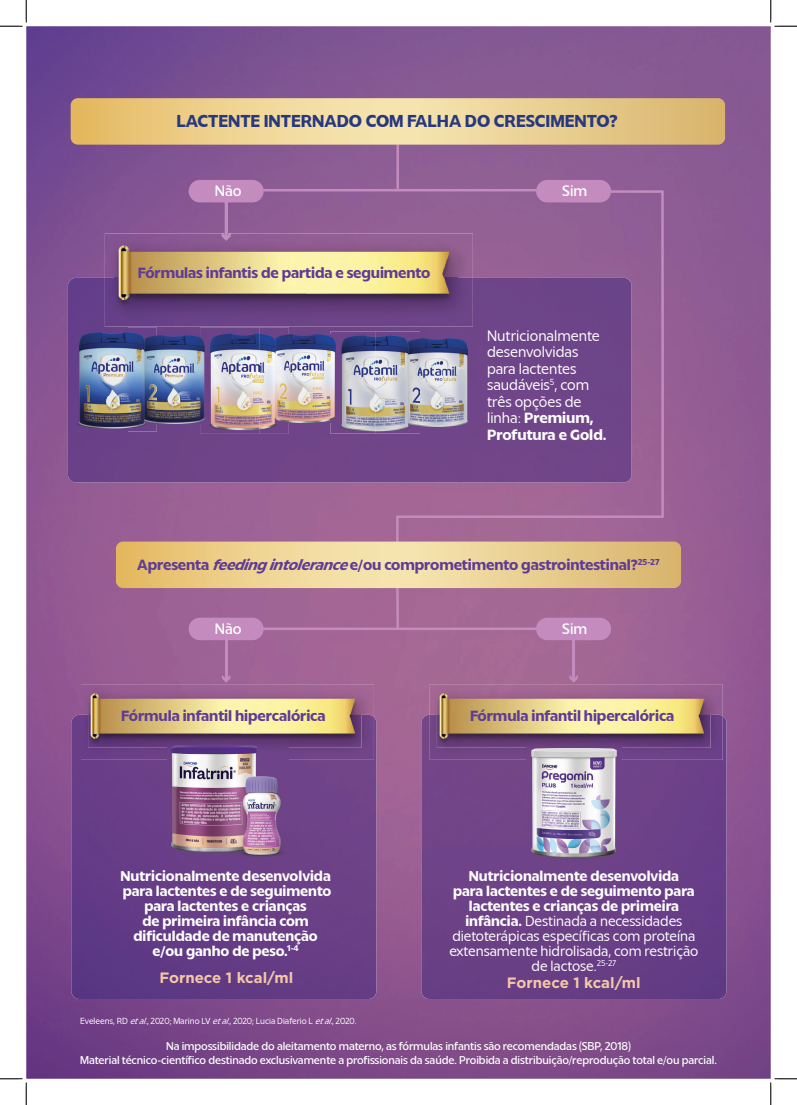
<style>
.page{position:relative;width:797px;height:1105px;background:#fff}
.page>*{position:absolute;margin:0;border:0;box-sizing:border-box;transform-origin:0 0}
.t1{font:700 15px "LCT Picon";color:#603b96}
.t2{font:700 15px "Gotham";color:#f4c8a6}
.t3{font:15px "LCT Picon";color:#fff}
.t4{font:italic 700 15px "LCT Picon";color:#603b96}
.t5{font:700 15px "LCT Picon";color:#fff}
.t6{font:700 14.38px "LCT Picon";color:#fff}
.t7{font:14.38px "LCT Picon";color:#fff}
.t8{font:500 11.25px "LCT Picon";color:#fff}
.t9{font:8.75px "LCT Picon";color:#fff}
</style>
<div class="page">
<img style="left:26px;top:26px;width:744px;height:1053px">
<hr style="left:225px;top:638px;width:2px;height:42px;background:#c48cbe">
<svg style="left:222px;top:675px;width:8px;height:8px"></svg>
<hr style="left:572px;top:638px;width:3px;height:42px;background:#c48cbe">
<svg style="left:569px;top:675px;width:9px;height:8px"></svg>
<hr style="left:396px;top:145px;width:3px;height:44px;background:#c48cbe">
<hr style="left:263px;top:189px;width:273px;height:2px;background:#c48cbe">
<hr style="left:226px;top:627px;width:347px;height:3px;background:#c48cbe">
<div style="left:189px;top:180px;width:75px;height:22px;background:#c48cbe;border-radius:11px"></div>
<div style="left:536px;top:180px;width:75px;height:22px;background:#c48cbe;border-radius:11px"></div>
<div style="left:536px;top:618px;width:75px;height:22px;background:#c48cbe;border-radius:11px"></div>
<div style="left:189px;top:618px;width:75px;height:22px;background:#c48cbe;border-radius:11px"></div>
<hr style="left:225px;top:196px;width:2px;height:42px;background:#c48cbe">
<svg style="left:396px;top:190px;width:268px;height:439px;fill:#9d6395"></svg>
<img style="left:71px;top:715px;width:305px;height:284px">
<img style="left:421px;top:715px;width:305px;height:284px">
<div style="left:68px;top:278px;width:43px;height:204px;background:#694089"></div>
<div style="left:458px;top:278px;width:173px;height:204px;background:#6e4588"></div>
<div style="left:157px;top:327px;width:301px;height:12px;background:#6d4488"></div>
<div style="left:111px;top:422px;width:347px;height:60px;background:#6f4488"></div>
<img style="left:105px;top:234px;width:368px;height:93px">
<svg style="left:222px;top:233px;width:8px;height:7px"></svg>
<img style="left:114px;top:244px;width:343px;height:67px">
<img style="left:167px;top:760px;width:122px;height:106px">
<img style="left:526px;top:760px;width:95px;height:102px">
<img style="left:81px;top:684px;width:293px;height:31px">
<img style="left:81px;top:715px;width:293px;height:45px">
<img style="left:88px;top:692px;width:273px;height:56px">
<img style="left:430px;top:684px;width:292px;height:76px">
<img style="left:437px;top:692px;width:273px;height:56px">
<img style="left:143px;top:336px;width:61px;height:87px">
<img style="left:68px;top:327px;width:89px;height:35px">
<img style="left:68px;top:362px;width:75px;height:35px">
<img style="left:68px;top:397px;width:89px;height:34px">
<img style="left:289px;top:335px;width:46px;height:87px">
<img style="left:200px;top:327px;width:59px;height:36px">
<img style="left:259px;top:327px;width:30px;height:71px">
<img style="left:204px;top:363px;width:55px;height:35px">
<img style="left:200px;top:398px;width:89px;height:36px">
<img style="left:405px;top:339px;width:62px;height:87px">
<img style="left:330px;top:331px;width:90px;height:34px">
<img style="left:335px;top:365px;width:70px;height:34px">
<img style="left:330px;top:399px;width:90px;height:35px">
<svg style="left:0;top:0;width:27px;height:27px"></svg>
<svg style="left:0;top:1078px;width:27px;height:27px"></svg>
<svg style="left:770px;top:0;width:27px;height:27px"></svg>
<svg style="left:770px;top:1078px;width:27px;height:27px"></svg>
<svg style="left:562px;top:190px;width:24px;height:6px"></svg>
<svg style="left:562px;top:623px;width:24px;height:6px"></svg>
<svg style="left:139px;top:266px;width:35px;height:12px"></svg>
<svg style="left:189px;top:270px;width:7px;height:8px"></svg>
<svg style="left:207px;top:266px;width:2px;height:12px"></svg>
<svg style="left:219px;top:267px;width:13px;height:11px"></svg>
<svg style="left:248px;top:266px;width:3px;height:12px"></svg>
<svg style="left:261px;top:267px;width:44px;height:14px"></svg>
<svg style="left:312px;top:266px;width:31px;height:12px"></svg>
<svg style="left:354px;top:270px;width:16px;height:11px"></svg>
<svg style="left:381px;top:266px;width:25px;height:12px"></svg>
<svg style="left:81px;top:1018px;width:23px;height:6px"></svg>
<svg style="left:309px;top:1018px;width:47px;height:7px"></svg>
<svg style="left:122px;top:710px;width:36px;height:11px"></svg>
<svg style="left:172px;top:710px;width:14px;height:11px"></svg>
<svg style="left:196px;top:711px;width:13px;height:10px"></svg>
<svg style="left:225px;top:710px;width:3px;height:11px"></svg>
<svg style="left:236px;top:710px;width:89px;height:15px"></svg>
<svg style="left:471px;top:710px;width:36px;height:11px"></svg>
<svg style="left:521px;top:710px;width:14px;height:11px"></svg>
<svg style="left:544px;top:711px;width:13px;height:10px"></svg>
<svg style="left:574px;top:710px;width:2px;height:11px"></svg>
<svg style="left:584px;top:710px;width:90px;height:15px"></svg>
<svg style="left:218px;top:1042px;width:49px;height:8px"></svg>
<svg style="left:277px;top:1042px;width:42px;height:8px"></svg>
<svg style="left:339px;top:1044px;width:29px;height:6px"></svg>
<svg style="left:81px;top:1056px;width:36px;height:8px"></svg>
<svg style="left:126px;top:1055px;width:10px;height:9px"></svg>
<svg style="left:144px;top:1056px;width:7px;height:8px"></svg>
<svg style="left:209px;top:1056px;width:12px;height:8px"></svg>
<svg style="left:230px;top:1056px;width:2px;height:8px"></svg>
<svg style="left:239px;top:1056px;width:11px;height:8px"></svg>
<svg style="left:260px;top:1058px;width:16px;height:6px"></svg>
<svg style="left:364px;top:1056px;width:5px;height:8px"></svg>
<svg style="left:647px;top:1056px;width:19px;height:9px"></svg>
<svg style="left:682px;top:1056px;width:34px;height:10px"></svg>
<svg style="left:487px;top:330px;width:42px;height:27px"></svg>
<svg style="left:547px;top:331px;width:52px;height:26px"></svg>
<div style="left:488px;top:366px;width:118px;height:74px;background:#6f4589"></div>
<div style="left:121px;top:870px;width:209px;height:89px;background:#683d86"></div>
<div style="left:450px;top:870px;width:248px;height:101px;background:#6a4086"></div>
<svg style="left:113px;top:1018px;width:188px;height:7px"></svg>
<svg style="left:71px;top:98px;width:654px;height:47px"></svg>
<svg style="left:116px;top:542px;width:565px;height:46px"></svg>
<svg style="left:158px;top:1042px;width:43px;height:22px"></svg>
<svg style="left:298px;top:1057px;width:59px;height:9px"></svg>
<div style="left:380px;top:1042px;width:250px;height:24px;background:#814c88"></div>
<h1 class="t1" style="left:175px;top:261px;width:85px">◆● ▲ ■ ■▼▲</h1>
<h1 class="t1" style="left:305px;top:261px;width:76px">▼ ▲ ◆</h1>
<h1 class="t1" style="left:406px;top:261px;width:26px">■▼□</h1>
<h1 class="t3" style="left:530px;top:325px;width:29px">□■ ●</h1>
<h1 class="t3" style="left:504px;top:341px;width:50px">▲ ■❖□●❖</h1>
<h1 class="t3" style="left:518px;top:358px;width:59px">● ▼■▼▲</h1>
<h1 class="t3" style="left:487px;top:374px;width:90px">▲◆ ❖▲ □</h1>
<h1 class="t3" style="left:487px;top:391px;width:38px">▼ ▲ □</h1>
<h1 class="t3" style="left:487px;top:407px;width:16px">●■</h1>
<h1 class="t5" style="left:502px;top:423px;width:41px">□ ◆▼◆</h1>
<h1 class="t1" style="left:171px;top:553px;width:31px">▲ ■▼</h1>
<h1 class="t4" style="left:247px;top:553px;width:95px">■ ■▼□● ■</h1>
<h1 class="t1" style="left:363px;top:553px;width:39px">□◆ □</h1>
<h1 class="t1" style="left:494px;top:553px;width:25px">■▼□</h1>
<h1 class="t1" style="left:539px;top:553px;width:94px">▲▼□■▼ ▲▼■ ●</h1>
<h1 class="t1" style="left:158px;top:705px;width:75px">◆● ■ ■▼●</h1>
<h1 class="t1" style="left:287px;top:705px;width:6px">●</h1>
<h1 class="t1" style="left:507px;top:705px;width:75px">◆● ■ ■▼●</h1>
<h1 class="t1" style="left:636px;top:705px;width:6px">●</h1>
<p class="t6" style="left:166px;top:864px;width:31px">□■ ●</p>
<p class="t6" style="left:259px;top:864px;width:52px">▲ ■❖□●❖</p>
<p class="t6" style="left:156px;top:879px;width:62px">● ▼■▼▲</p>
<p class="t6" style="left:308px;top:879px;width:25px">■▼□</p>
<p class="t6" style="left:177px;top:894px;width:62px">● ▼■▼▲</p>
<p class="t6" style="left:254px;top:924px;width:65px">■◆▼ ■ □</p>
<p class="t6" style="left:269px;top:939px;width:31px">▲□ ✔</p>
<p class="t6" style="left:514px;top:864px;width:31px">□■ ●</p>
<p class="t6" style="left:607px;top:864px;width:52px">▲ ■❖□●❖</p>
<p class="t6" style="left:486px;top:879px;width:62px">● ▼■▼▲</p>
<p class="t6" style="left:638px;top:879px;width:25px">■▼□</p>
<p class="t6" style="left:469px;top:894px;width:62px">● ▼■▼▲</p>
<p class="t7" style="left:542px;top:910px;width:23px">▲▼■</p>
<p class="t7" style="left:600px;top:910px;width:43px">■ ▲▲</p>
<p class="t7" style="left:471px;top:925px;width:19px">▼□▼</p>
<p class="t7" style="left:657px;top:925px;width:33px">□▼ ■</p>
<p class="t7" style="left:463px;top:940px;width:28px">▼ ■▲</p>
<p class="t7" style="left:565px;top:940px;width:22px">□●▲</p>
<p class="t7" style="left:620px;top:940px;width:49px">□ ▲▼</p>
<p class="t7" style="left:550px;top:955px;width:37px">● ▼□▲</p>
<h1 class="t2" style="left:159px;top:968px;width:135px">Fornece 1 kcal/ml</h1>
<h1 class="t2" style="left:507px;top:973px;width:135px">Fornece 1 kcal/ml</h1>
<p class="t9" style="left:85px;top:1015px;width:30px">❖● ■▲</p>
<p class="t9" style="left:302px;top:1015px;width:35px">□ ▼ ●</p>
<p class="t8" style="left:201px;top:1038px;width:32px">□▲▲ ●</p>
<p class="t8" style="left:268px;top:1038px;width:31px">□ ● ▼</p>
<p class="t8" style="left:320px;top:1038px;width:18px">■▼□</p>
<p class="t8" style="left:355px;top:1038px;width:43px">▼ ■□ ▲</p>
<p class="t8" style="left:423px;top:1038px;width:79px">◆●▲ ■ ■▼▲ ▲□</p>
<p class="t8" style="left:95px;top:1052px;width:64px">▼ ● ▼■□</p>
<p class="t8" style="left:200px;top:1052px;width:60px">□ ▲▼■ □</p>
<p class="t8" style="left:276px;top:1052px;width:24px">●◆▲ ❖</p>
<p class="t8" style="left:357px;top:1052px;width:52px">□ ▲▲□■ ▲</p>
<p class="t8" style="left:520px;top:1052px;width:50px">▲▼◆□</p>
<p class="t8" style="left:593px;top:1052px;width:88px">□ ◆ □ ▼□▼ ● □◆</p>
<p class="t8" style="left:711px;top:1052px;width:4px">●</p>
</div>
